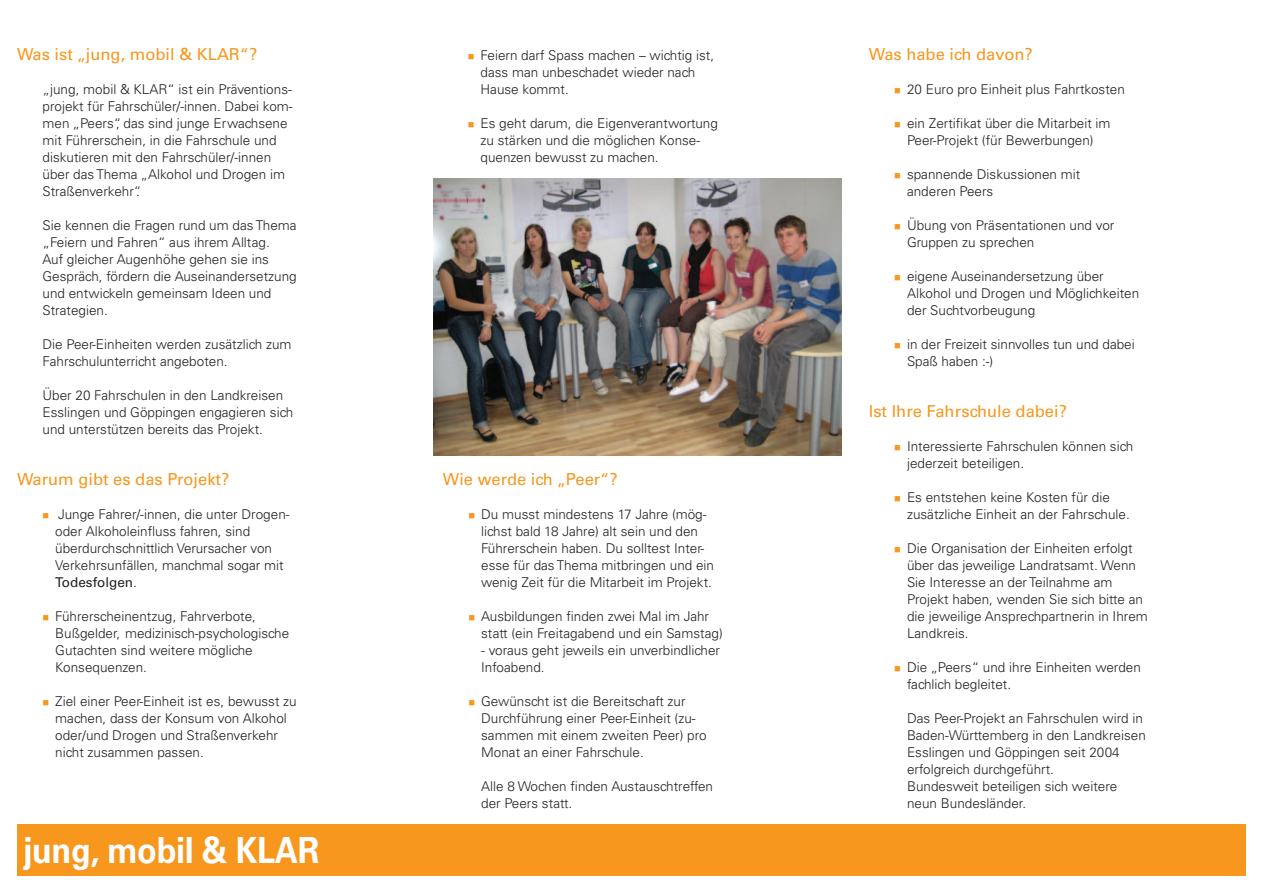
<style>
.page{position:relative;width:1263px;height:893px;background:#fff}
.page>*{position:absolute;margin:0;border:0;box-sizing:border-box;transform-origin:0 0}
.t1{font:700 36px "Univers LT Std";letter-spacing:-.01em;color:#fff;scale:.9 1}
.t2{font:16.5px "Univers LT Std";color:#f7971d}
.t3{font:300 13.5px/17px "Univers LT Std";color:#231f20}
.s1{color:#f7971d}
.s2{font-weight:400}
</style>
<div class="page">
<div style="left:17px;top:825px;width:1229px;height:51px;background:#f7971d"></div>
<img style="left:434px;top:179px;width:408px;height:276px">
<p class="t2" style="left:17px;top:44px;width:242px">Was ist „jung, mobil &amp; KLAR“?</p>
<p class="t3" style="left:43px;top:80px;width:252px">„jung, mobil &amp; KLAR“ ist ein Präventions&shy;projekt für Fahrschüler/-innen. Dabei kom&shy;men „Peers“, das sind junge Erwachsene mit Führerschein, in die Fahrschule und diskutieren mit den Fahrschüler/-innen über das Thema „Alkohol und Drogen im Straßenverkehr“.</p>
<p class="t3" style="left:43px;top:216px;width:256px">Sie kennen die Fragen rund um das Thema „Feiern und Fahren“ aus ihrem Alltag.<br>Auf gleicher Augenhöhe gehen sie ins Gespräch, fördern die Auseinandersetzung und entwickeln gemeinsam Ideen und Strategien.</p>
<p class="t3" style="left:43px;top:335px;width:251px">Die Peer-Einheiten werden zusätzlich zum<br>Fahrschulunterricht angeboten.</p>
<p class="t3" style="left:43px;top:386px;width:252px">Über 20 Fahrschulen in den Landkreisen<br>Esslingen und Göppingen engagieren sich und unterstützen bereits das Projekt.</p>
<p class="t2" style="left:17px;top:469px;width:214px">Warum gibt es das Projekt?</p>
<p class="t3" style="left:55px;top:505px;width:236px;text-indent:-13px"><span class="s1">■</span> Junge Fahrer/-innen, die unter Drogen&shy;oder Alkoholeinfluss fahren, sind überdurchschnittlich Verursacher von Verkehrsunfällen, manchmal sogar mit <span class="s2">Todesfolgen</span>.</p>
<p class="t3" style="left:55px;top:608px;width:235px;text-indent:-13px"><span class="s1">■</span> Führerscheinentzug, Fahrverbote,<br>Bußgelder, medizinisch-psychologische<br>Gutachten sind weitere mögliche<br>Konsequenzen.</p>
<p class="t3" style="left:55px;top:693px;width:243px;text-indent:-13px"><span class="s1">■</span> Ziel einer Peer-Einheit ist es, bewusst zu machen, dass der Konsum von Alkohol oder/und Drogen und Straßenverkehr nicht zusammen passen.</p>
<h1 class="t1" style="left:23px;top:829px;width:331px">jung, mobil &amp; KLAR</h1>
<p class="t3" style="left:480px;top:46px;width:235px;text-indent:-13px"><span class="s1">■</span> Feiern darf Spass machen – wichtig ist, dass man unbeschadet wieder nach<br>Hause kommt.</p>
<p class="t3" style="left:480px;top:114px;width:239px;text-indent:-13px"><span class="s1">■</span> Es geht darum, die Eigenverantwortung zu stärken und die möglichen Konse&shy;quenzen bewusst zu machen.</p>
<p class="t2" style="left:443px;top:469px;width:176px">Wie werde ich „Peer“?</p>
<p class="t3" style="left:481px;top:505px;width:234px;text-indent:-13px"><span class="s1">■</span> Du musst mindestens 17 Jahre (mög&shy;lichst bald 18 Jahre) alt sein und den Führerschein haben. Du solltest Inter&shy;esse für das Thema mitbringen und ein wenig Zeit für die Mitarbeit im Projekt.</p>
<p class="t3" style="left:481px;top:608px;width:243px;text-indent:-13px"><span class="s1">■</span> Ausbildungen finden zwei Mal im Jahr statt (ein Freitagabend und ein Samstag)</p>
<p class="t3" style="left:481px;top:642px;width:240px">- voraus geht jeweils ein unverbindlicher<br>Infoabend.</p>
<p class="t3" style="left:481px;top:693px;width:227px;text-indent:-13px"><span class="s1">■</span> Gewünscht ist die Bereitschaft zur Durchführung einer Peer-Einheit (zu&shy;sammen mit einem zweiten Peer) pro Monat an einer Fahrschule.</p>
<p class="t3" style="left:481px;top:778px;width:233px">Alle 8 Wochen finden Austauschtreffen der Peers statt.</p>
<p class="t2" style="left:869px;top:44px;width:165px">Was habe ich davon?</p>
<p class="t3" style="left:894px;top:80px;width:232px"><span class="s1">■</span> 20 Euro pro Einheit plus Fahrtkosten</p>
<p class="t3" style="left:894px;top:114px;width:218px;text-align:center"><span class="s1">■</span> ein Zertifikat über die Mitarbeit im<br>Peer-Projekt (für Bewerbungen)</p>
<p class="t3" style="left:907px;top:165px;width:175px;text-indent:-13px"><span class="s1">■</span> spannende Diskussionen mit anderen Peers</p>
<p class="t3" style="left:907px;top:216px;width:209px;text-indent:-13px"><span class="s1">■</span> Übung von Präsentationen und vor<br>Gruppen zu sprechen</p>
<p class="t3" style="left:907px;top:267px;width:234px;text-indent:-13px"><span class="s1">■</span> eigene Auseinandersetzung über<br>Alkohol und Drogen und Möglichkeiten der Suchtvorbeugung</p>
<p class="t3" style="left:907px;top:335px;width:229px;text-indent:-13px"><span class="s1">■</span> in der Freizeit sinnvolles tun und dabei<br>Spaß haben :-)</p>
<p class="t2" style="left:869px;top:401px;width:200px">Ist Ihre Fahrschule dabei?</p>
<p class="t3" style="left:907px;top:437px;width:228px;text-indent:-13px"><span class="s1">■</span> Interessierte Fahrschulen können sich jederzeit beteiligen.</p>
<p class="t3" style="left:907px;top:488px;width:224px;text-indent:-13px"><span class="s1">■</span> Es entstehen keine Kosten für die zusätzliche Einheit an der Fahrschule.</p>
<p class="t3" style="left:907px;top:540px;width:242px;text-indent:-13px"><span class="s1">■</span> Die Organisation der Einheiten erfolgt über das jeweilige Landratsamt. Wenn Sie Interesse an der Teilnahme am Projekt haben, wenden Sie sich bitte an die jeweilige Ansprechpartnerin in Ihrem Landkreis.</p>
<p class="t3" style="left:907px;top:659px;width:235px;text-indent:-13px"><span class="s1">■</span> Die „Peers“ und ihre Einheiten werden fachlich begleitet.</p>
<p class="t3" style="left:907px;top:710px;width:240px">Das Peer-Projekt an Fahrschulen wird in Baden-Württemberg in den Landkreisen Esslingen und Göppingen seit 2004 erfolgreich durchgeführt.<br>Bundesweit beteiligen sich weitere neun Bundesländer.</p>
</div>
